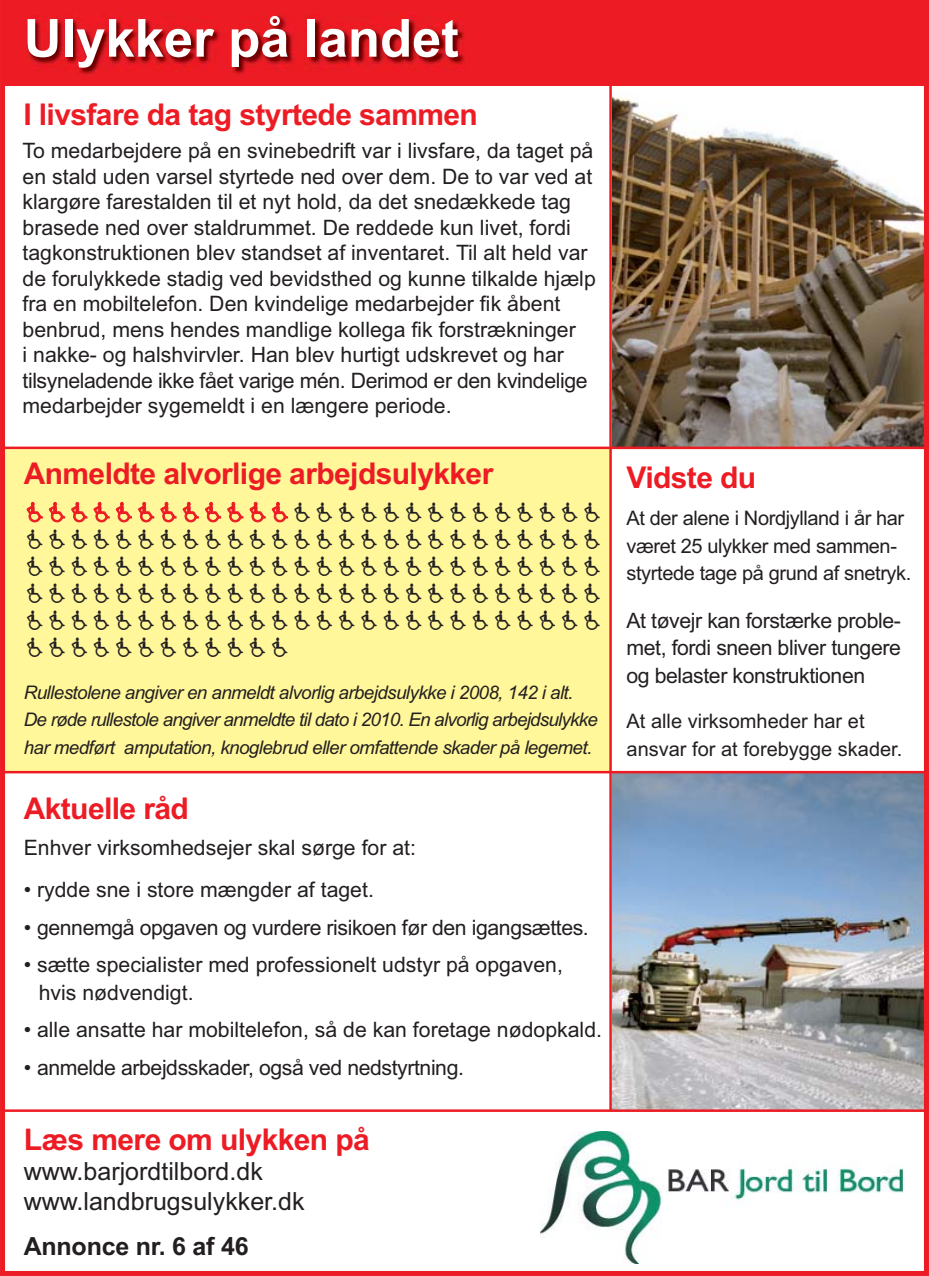
<style>
.page{position:relative;width:929px;height:1276px;background:#fff}
.page>*{position:absolute;margin:0;border:0;box-sizing:border-box;transform-origin:0 0}
.t1{font:700 52.5px "Arial";color:#fff}
.t2{font:700 30px "Arial";letter-spacing:-.02em;color:#ed1c24}
.t3{font:25px/30px "Arial";color:#231f20}
.t4{font:700 25px "Arial";letter-spacing:-.01em;color:#231f20}
.t5{font:21.25px/25.5px "Arial";color:#231f20}
.t6{font:21.25px "Arial";letter-spacing:-.02em;color:#231f20}
.t7{font:20px/27.5px "Arial";letter-spacing:-.02em;color:#231f20}
.t8{font:20px/27.5px "Arial";color:#231f20}
.t9{font:italic 18.75px/27.5px "Arial";letter-spacing:-.03em;color:#231f20}
</style>
<div class="page">
<img style="left:612px;top:85px;width:310px;height:361px">
<img style="left:612px;top:774px;width:310px;height:335px">
<img style="left:540px;top:1131px;width:365px;height:132px">
<div style="left:2px;top:0;width:926px;height:85px;background:#ed1c24"></div>
<div style="left:0;top:446px;width:609px;height:325px;background:#fff799"></div>
<img style="left:27px;top:15px;width:438px;height:60px">
<hr style="left:1px;top:1109px;width:927px;height:3px;background:#ed1c24">
<hr style="left:2px;top:771px;width:926px;height:2px;background:#ed1c24">
<hr style="left:0;top:446px;width:928px;height:3px;background:#ed1c24">
<hr style="left:609px;top:81px;width:2px;height:1030px;background:#ed1c24">
<div style="left:0;top:0;width:928px;height:1275px;border:5px solid #ed1c24"></div>
<h1 class="t1" style="left:24px;top:19px;width:436px">Ulykker på landet</h1>
<h2 class="t2" style="left:23px;top:104px;width:456px">I livsfare da tag styrtede sammen</h2>
<p class="t5" style="left:23px;top:140px;width:574px">To medarbejdere på en svinebedrift var i livsfare, da taget på en stald uden varsel styrtede ned over dem. De to var ved at klargøre farestalden til et nyt hold, da det snedækkede tag brasede ned over staldrummet. De reddede kun livet, fordi tagkonstruktionen blev standset af inventaret. Til alt held var de forulykkede stadig ved bevidsthed og kunne tilkalde hjælp fra en mobiltelefon. Den kvindelige medarbejder fik åbent benbrud, mens hendes mandlige kollega fik forstrækninger<br>i nakke- og halshvirvler. Han blev hurtigt udskrevet og har tilsyneladende ikke fået varige mén. Derimod er den kvindelige medarbejder sygemeldt i en længere periode.</p>
<h2 class="t2" style="left:24px;top:463px;width:471px">Anmeldte alvorlige arbejdsulykker</h2>
<p class="t9" style="left:24px;top:680px;width:575px">Rullestolene angiver en anmeldt alvorlig arbejdsulykke i 2008, 142 i alt.<br>De røde rullestole angiver anmeldte til dato i 2010. En alvorlig arbejdsulykke har medført amputation, knoglebrud eller omfattende skader på legemet.</p>
<h2 class="t2" style="left:24px;top:798px;width:167px">Aktuelle råd</h2>
<p class="t5" style="left:24px;top:836px;width:394px">Enhver virksomhedsejer skal sørge for at:</p>
<p class="t5" style="left:24px;top:879px;width:351px">• rydde sne i store mængder af taget.</p>
<p class="t6" style="left:24px;top:919px;width:566px">• gennemgå opgaven og vurdere risikoen før den igangsættes.</p>
<p class="t5" style="left:39px;top:953px;width:525px;line-height:27.5px;text-indent:-15px">• sætte specialister med professionelt udstyr på opgaven, hvis nødvendigt.</p>
<p class="t5" style="left:24px;top:1019px;width:579px">• alle ansatte har mobiltelefon, så de kan foretage nødopkald.</p>
<p class="t6" style="left:24px;top:1059px;width:441px">• anmelde arbejdsskader, også ved nedstyrtning.</p>
<h2 class="t2" style="left:24px;top:1128px;width:347px">Læs mere om ulykken på</h2>
<p class="t3" style="left:24px;top:1158px;width:282px">www.barjordtilbord.dk www.landbrugsulykker.dk</p>
<p class="t4" style="left:24px;top:1237px;width:226px">Annonce nr. 6 af 46</p>
<h2 class="t2" style="left:626px;top:466px;width:131px">Vidste du</h2>
<p class="t7" style="left:626px;top:506px;width:286px">At der alene i Nordjylland i år har været 25 ulykker med sammen&shy;styrtede tage på grund af snetryk.</p>
<p class="t5" style="left:626px;top:609px;width:276px;line-height:27.5px;text-align:justify">At tøvejr kan forstærke proble&shy;met, fordi sneen bliver tungere og belaster konstruktionen</p>
<p class="t8" style="left:626px;top:709px;width:277px">At alle virksomheder har et ansvar for at forebygge skader.</p>
</div>
